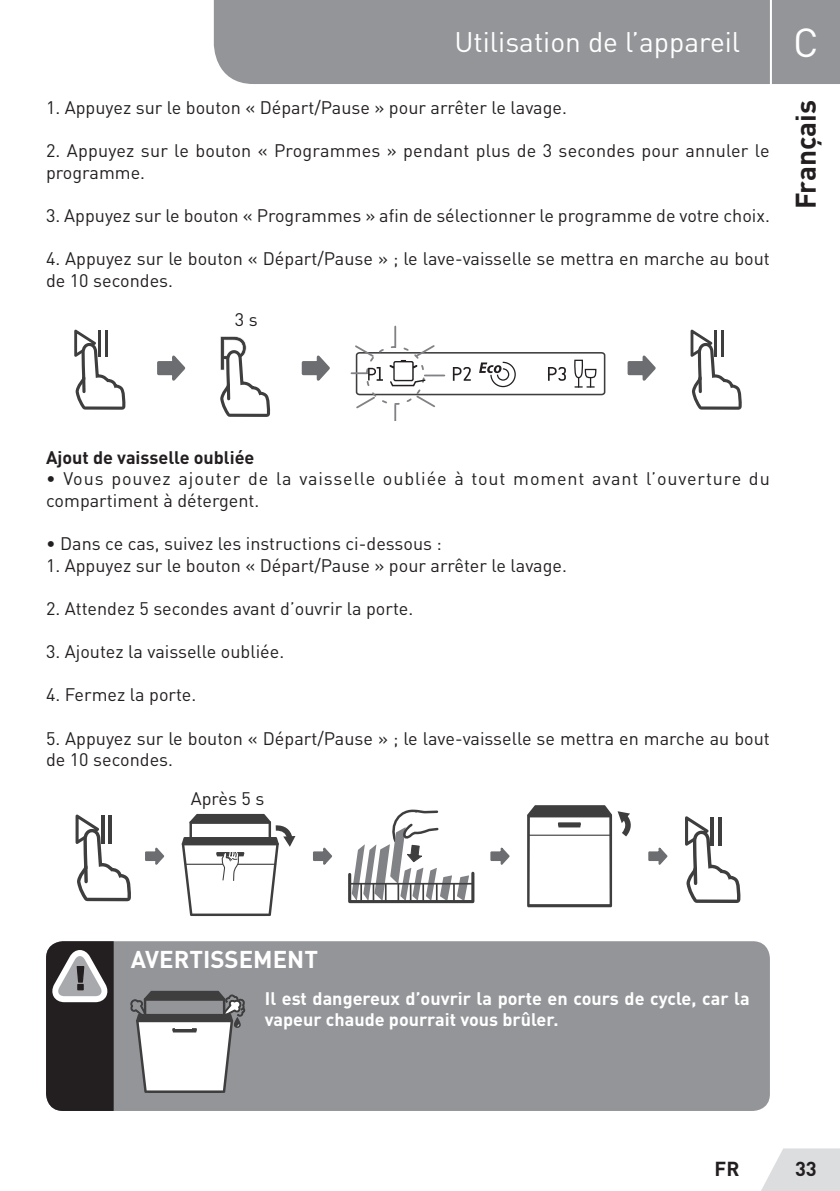
<style>
.page{position:relative;width:840px;height:1191px;background:#fff}
.page>*{position:absolute;margin:0;border:0;box-sizing:border-box;transform-origin:0 0}
.t1{font:40px "DIN Pro";color:#fff}
.t2{font:28px "DIN Pro";color:#fff}
.t3{font:700 28px "DIN Pro";color:#231f20}
.t4{font:700 24px "DIN Pro";color:#fff}
.t5{font:700 20px "DIN Pro";color:#231f20}
.t6{font:18px/21.6px "DIN Pro";color:#231f20}
.t7{font:18px/21.6px "DIN Pro";letter-spacing:.05em;color:#231f20}
.t8{font:700 18px/21.6px "DIN Pro";color:#fff}
.t9{font:700 18px "DIN Pro";color:#231f20}
</style>
<div class="page">
<svg style="left:761px;top:1148px;width:78px;height:43px;background:#e1e2e3"></svg>
<div style="left:214px;top:0;width:625px;height:84px;background:#939598"></div>
<hr style="left:769px;top:0;width:2px;height:94px;background:#fff">
<svg style="left:74px;top:329px;width:52px;height:81px"></svg>
<hr style="left:82px;top:377px;width:3px;height:14px;background:#3e3e3f">
<svg style="left:220px;top:336px;width:51px;height:81px"></svg>
<hr style="left:227px;top:385px;width:3px;height:14px;background:#3e3e3f">
<svg style="left:690px;top:329px;width:51px;height:81px"></svg>
<hr style="left:698px;top:377px;width:3px;height:14px;background:#3e3e3f">
<div style="left:355px;top:352px;width:250px;height:43px;border:2px solid #3e3e3f;border-radius:3px"></div>
<hr style="left:394px;top:326px;width:2px;height:20px;background:#808285">
<svg style="left:394px;top:405px;width:2px;height:15px"></svg>
<hr style="left:424px;top:374px;width:20px;height:2px;background:#808285">
<svg style="left:356px;top:395px;width:20px;height:14px"></svg>
<svg style="left:414px;top:394px;width:22px;height:14px"></svg>
<svg style="left:157px;top:355px;width:29px;height:26px"></svg>
<svg style="left:301px;top:355px;width:29px;height:26px"></svg>
<svg style="left:627px;top:355px;width:29px;height:26px"></svg>
<svg style="left:452px;top:367px;width:18px;height:14px"></svg>
<svg style="left:548px;top:367px;width:17px;height:14px"></svg>
<svg style="left:351px;top:343px;width:85px;height:44px"></svg>
<svg style="left:479px;top:361px;width:37px;height:27px"></svg>
<svg style="left:574px;top:359px;width:22px;height:28px"></svg>
<svg style="left:75px;top:814px;width:56px;height:88px"></svg>
<svg style="left:84px;top:866px;width:4px;height:15px"></svg>
<svg style="left:348px;top:809px;width:127px;height:95px"></svg>
<hr style="left:349px;top:883px;width:123px;height:1px;background:#3e3e3f">
<svg style="left:685px;top:816px;width:55px;height:87px"></svg>
<svg style="left:693px;top:868px;width:4px;height:15px"></svg>
<svg style="left:145px;top:847px;width:20px;height:18px"></svg>
<svg style="left:313px;top:847px;width:19px;height:18px"></svg>
<svg style="left:490px;top:847px;width:20px;height:18px"></svg>
<svg style="left:648px;top:847px;width:20px;height:18px"></svg>
<svg style="left:181px;top:814px;width:114px;height:102px"></svg>
<div style="left:219px;top:846px;width:19px;height:6px;background:#fff"></div>
<svg style="left:527px;top:805px;width:84px;height:102px"></svg>
<svg style="left:617px;top:811px;width:14px;height:25px"></svg>
<hr style="left:527px;top:834px;width:83px;height:1px;background:#3e3e3f">
<div style="left:46px;top:941px;width:723px;height:170px;background:#939598;border-radius:17px"></div>
<svg style="left:131px;top:990px;width:114px;height:102px"></svg>
<svg style="left:46px;top:941px;width:68px;height:170px;background:#423e3f"></svg>
<h2 class="t2" style="left:454px;top:23px;width:287px">Utilisation de l’appareil</h2>
<p class="t6" style="left:46px;top:96px;width:522px">1. Appuyez sur le bouton « Départ/Pause » pour arrêter le lavage.</p>
<p class="t6" style="left:46px;top:139px;width:724px">2. Appuyez sur le bouton « Programmes » pendant plus de 3 secondes pour annuler le programme.</p>
<p class="t6" style="left:46px;top:204px;width:725px">3. Appuyez sur le bouton « Programmes » afin de sélectionner le programme de votre choix.</p>
<p class="t6" style="left:46px;top:247px;width:724px">4. Appuyez sur le bouton « Départ/Pause » ; le lave-vaisselle se mettra en marche au bout de 10 secondes.</p>
<p class="t6" style="left:235px;top:307px;width:24px">3 s</p>
<h1 class="t1" style="left:792px;top:15px;width:27px">C</h1>
<h2 class="t3" style="left:786px;top:209px;width:111px;rotate:-90deg">Français</h2>
<p class="t9" style="left:46px;top:445px;width:210px">Ajout de vaisselle oubliée</p>
<p class="t7" style="left:46px;top:467px;width:724px">• Vous pouvez ajouter de la vaisselle oubliée à tout moment avant l’ouverture du compartiment à détergent.</p>
<p class="t6" style="left:46px;top:532px;width:397px">• Dans ce cas, suivez les instructions ci-dessous :</p>
<p class="t6" style="left:46px;top:553px;width:522px">1. Appuyez sur le bouton « Départ/Pause » pour arrêter le lavage.</p>
<p class="t6" style="left:46px;top:597px;width:368px">2. Attendez 5 secondes avant d’ouvrir la porte.</p>
<p class="t6" style="left:46px;top:640px;width:239px">3. Ajoutez la vaisselle oubliée.</p>
<p class="t6" style="left:46px;top:683px;width:152px">4. Fermez la porte.</p>
<p class="t6" style="left:46px;top:726px;width:724px">5. Appuyez sur le bouton « Départ/Pause » ; le lave-vaisselle se mettra en marche au bout de 10 secondes.</p>
<p class="t6" style="left:190px;top:787px;width:75px">Après 5 s</p>
<h3 class="t4" style="left:131px;top:942px;width:189px">AVERTISSEMENT</h3>
<p class="t8" style="left:265px;top:986px;width:486px">Il est dangereux d’ouvrir la porte en cours de cycle, car la vapeur chaude pourrait vous brûler.</p>
<p class="t5" style="left:714px;top:1155px;width:26px">FR</p>
<p class="t5" style="left:794px;top:1155px;width:23px">33</p>
</div>
